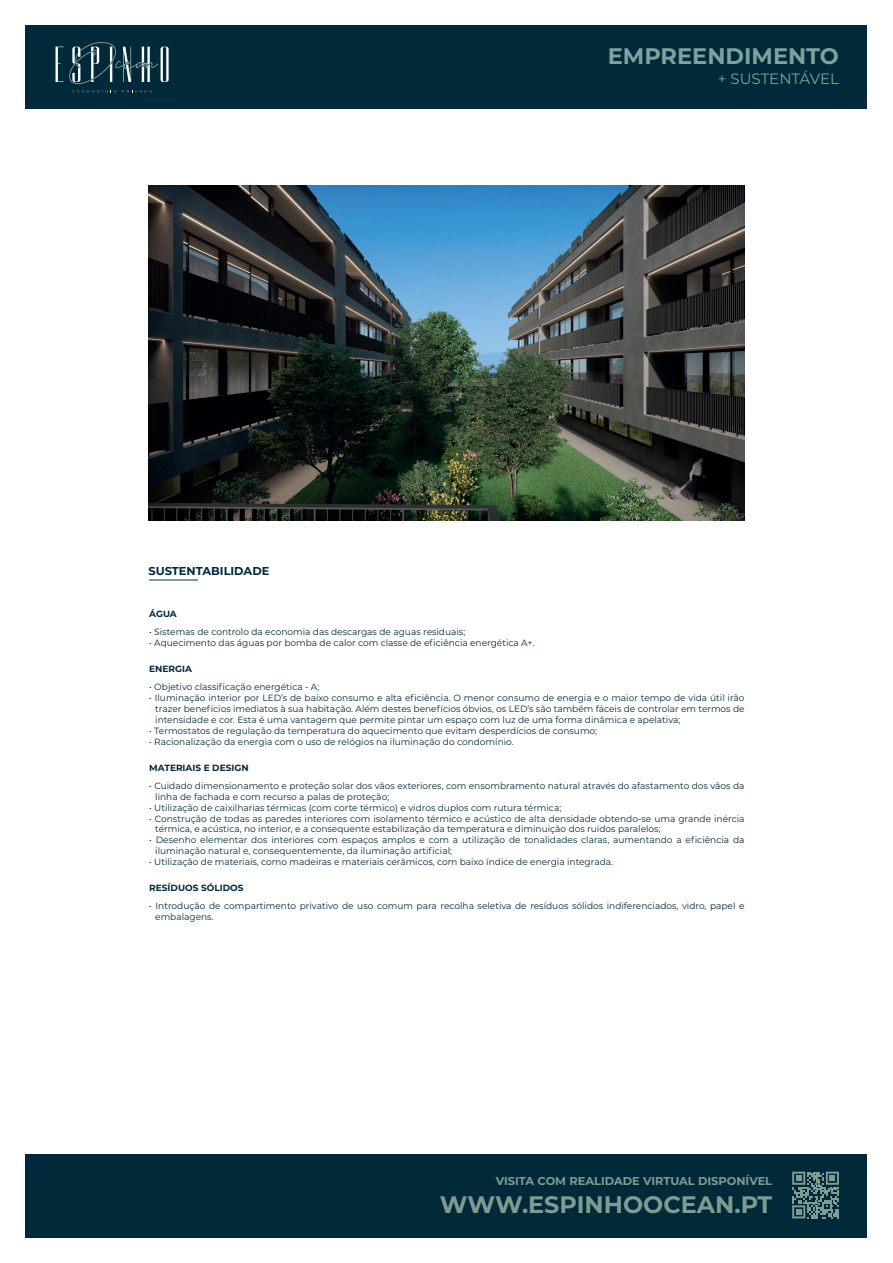
<style>
.page{position:relative;width:893px;height:1263px;background:#fff}
.page>*{position:absolute;margin:0;border:0;box-sizing:border-box;transform-origin:0 0}
.t1{font:700 23.85px "Montserrat";color:#7f9c92}
.t2{font:700 22.5px "Montserrat";color:#7ca49c}
.t3{font:15px "Montserrat";color:#7ca49c}
.t4{font:700 11.4px "Montserrat";color:#7f9c92}
.t5{font:700 11.4px "Montserrat";color:#00293a}
.t6{font:9px/10.8px "Montserrat";color:#00293a}
.t7{font:700 9px "Montserrat";color:#00293a}
</style>
<div class="page">
<div style="left:26px;top:26px;width:841px;height:83px;background:#00293a"></div>
<svg style="left:72px;top:90px;width:44px;height:3px"></svg>
<svg style="left:123px;top:90px;width:29px;height:3px"></svg>
<svg style="left:56px;top:42px;width:113px;height:42px"></svg>
<hr style="left:149px;top:579px;width:49px;height:2px;background:#7f9c92">
<img style="left:149px;top:186px;width:596px;height:335px">
<div style="left:26px;top:1154px;width:841px;height:83px;background:#00293a"></div>
<svg style="left:792px;top:1172px;width:47px;height:46px"></svg>
<h2 class="t2" style="left:608px;top:40px;width:233px">EMPREENDIMENTO</h2>
<p class="t5" style="left:148px;top:562px;width:123px">SUSTENTABILIDADE</p>
<h3 class="t3" style="left:718px;top:69px;width:122px">+ SUSTENTÁVEL</h3>
<p class="t7" style="left:149px;top:607px;width:29px">ÁGUA</p>
<p class="t6" style="left:149px;top:626px;width:318px">• Sistemas de controlo da economia das descargas de aguas residuais;</p>
<p class="t6" style="left:149px;top:637px;width:387px">• Aquecimento das águas por bomba de calor com classe de eficiência energética A+.</p>
<p class="t7" style="left:149px;top:662px;width:44px">ENERGIA</p>
<p class="t6" style="left:149px;top:681px;width:172px">• Objetivo classificação energética - A;</p>
<p class="t6" style="left:155px;top:692px;width:591px;text-align:justify;text-indent:-6px">• Iluminação interior por LED’s de baixo consumo e alta eficiência. O menor consumo de energia e o maior tempo de vida útil irão trazer benefícios imediatos à sua habitação. Além destes benefícios óbvios, os LED’s são também fáceis de controlar em termos de intensidade e cor. Esta é uma vantagem que permite pintar um espaço com luz de uma forma dinâmica e apelativa;</p>
<p class="t6" style="left:149px;top:725px;width:449px">• Termostatos de regulação da temperatura do aquecimento que evitam desperdícios de consumo;</p>
<p class="t6" style="left:149px;top:736px;width:366px">• Racionalização da energia com o uso de relógios na iluminação do condomínio.</p>
<p class="t7" style="left:149px;top:761px;width:101px">MATERIAIS E DESIGN</p>
<p class="t6" style="left:155px;top:780px;width:591px;text-indent:-6px">• Cuidado dimensionamento e proteção solar dos vãos exteriores, com ensombramento natural através do afastamento dos vãos da linha de fachada e com recurso a palas de proteção;</p>
<p class="t6" style="left:149px;top:802px;width:413px">• Utilização de caixilharias térmicas (com corte térmico) e vidros duplos com rutura térmica;</p>
<p class="t6" style="left:155px;top:813px;width:591px;text-indent:-6px">• Construção de todas as paredes interiores com isolamento térmico e acústico de alta densidade obtendo-se uma grande inércia térmica, e acústica, no interior, e a consequente estabilização da temperatura e diminuição dos ruídos paralelos;</p>
<p class="t6" style="left:155px;top:834px;width:591px;text-indent:-6px">• Desenho elementar dos interiores com espaços amplos e com a utilização de tonalidades claras, aumentando a eficiência da iluminação natural e, consequentemente, da iluminação artificial;</p>
<p class="t6" style="left:149px;top:856px;width:465px">• Utilização de materiais, como madeiras e materiais cerâmicos, com baixo índice de energia integrada.</p>
<p class="t7" style="left:149px;top:881px;width:96px">RESÍDUOS SÓLIDOS</p>
<p class="t6" style="left:155px;top:900px;width:591px;text-indent:-6px">• Introdução de compartimento privativo de uso comum para recolha seletiva de resíduos sólidos indiferenciados, vidro, papel e embalagens.</p>
<p class="t4" style="left:496px;top:1173px;width:278px">VISITA COM REALIDADE VIRTUAL DISPONÍVEL</p>
<h1 class="t1" style="left:440px;top:1188px;width:334px">WWW.ESPINHOOCEAN.PT</h1>
</div>
